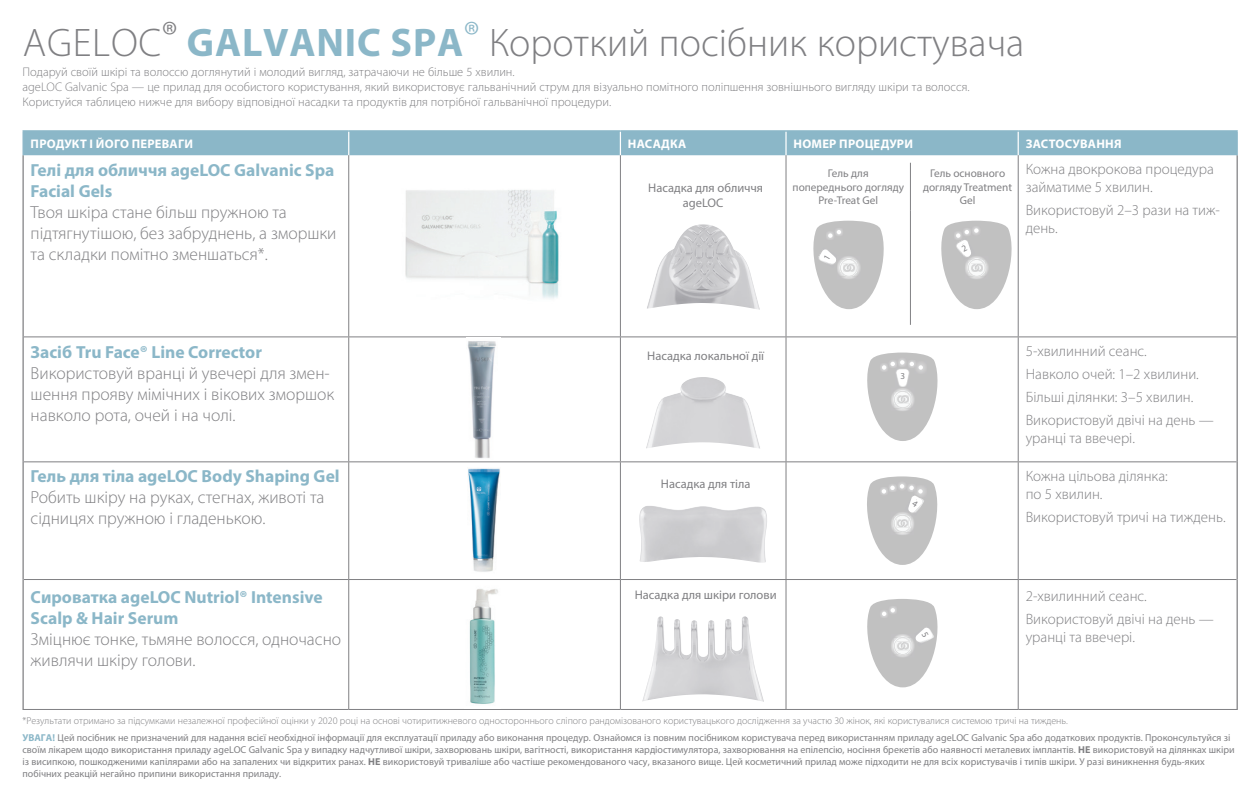
<style>
.page{position:relative;width:1260px;height:792px;background:#fff}
.page>*{position:absolute;margin:0;border:0;box-sizing:border-box;transform-origin:0 0}
.t1{font:300 40px "Myriad Pro";color:#808083}
.t2{font:300 17.5px/21px "Myriad Pro";color:#808083}
.t3{font:700 17.5px/21px "Myriad Pro";color:#8bb7c8}
.t4{font:300 15px/23px "Myriad Pro";color:#808083}
.t5{font:300 12.5px/15px "Myriad Pro";color:#808083}
.t6{font:12.5px/15px "Myriad Pro";color:#808083;text-align:center}
.t7{font:700 12.5px "Myriad Pro";letter-spacing:.02em;color:#fff}
.t8{font:11.25px/13.5px "Myriad Pro";color:#808083;text-align:center}
.t9{font:10px/12px "Myriad Pro";color:#808083}
.t10{font:9px "Myriad Pro";color:#808083}
.s1{font-weight:700;color:#8bb7c8}
.s2{font-weight:300}
.s3{font-weight:700}
</style>
<div class="page">
<hr style="left:22px;top:580px;width:2px;height:129px;background:#808083">
<hr style="left:1237px;top:580px;width:1px;height:129px;background:#808083">
<hr style="left:348px;top:580px;width:1px;height:129px;background:#808083">
<hr style="left:620px;top:580px;width:1px;height:129px;background:#808083">
<hr style="left:786px;top:580px;width:1px;height:129px;background:#808083">
<hr style="left:1018px;top:580px;width:1px;height:129px;background:#808083">
<hr style="left:22px;top:709px;width:327px;height:1px;background:#808083">
<hr style="left:349px;top:709px;width:271px;height:1px;background:#808083">
<hr style="left:620px;top:709px;width:166px;height:1px;background:#808083">
<hr style="left:786px;top:709px;width:232px;height:1px;background:#808083">
<hr style="left:1018px;top:709px;width:220px;height:1px;background:#808083">
<hr style="left:22px;top:155px;width:2px;height:182px;background:#808083">
<hr style="left:1237px;top:155px;width:1px;height:182px;background:#808083">
<hr style="left:22px;top:337px;width:2px;height:125px;background:#808083">
<hr style="left:1237px;top:337px;width:1px;height:125px;background:#808083">
<hr style="left:22px;top:462px;width:2px;height:118px;background:#808083">
<hr style="left:1237px;top:462px;width:1px;height:118px;background:#808083">
<hr style="left:348px;top:155px;width:1px;height:182px;background:#808083">
<hr style="left:620px;top:155px;width:1px;height:182px;background:#808083">
<hr style="left:786px;top:155px;width:1px;height:182px;background:#808083">
<hr style="left:1018px;top:155px;width:1px;height:182px;background:#808083">
<hr style="left:24px;top:336px;width:325px;height:1px;background:#808083">
<hr style="left:349px;top:336px;width:271px;height:1px;background:#808083">
<hr style="left:348px;top:337px;width:1px;height:124px;background:#808083">
<hr style="left:620px;top:336px;width:166px;height:1px;background:#808083">
<hr style="left:620px;top:337px;width:1px;height:124px;background:#808083">
<hr style="left:786px;top:336px;width:232px;height:1px;background:#808083">
<hr style="left:786px;top:337px;width:1px;height:124px;background:#808083">
<hr style="left:1018px;top:336px;width:219px;height:1px;background:#808083">
<hr style="left:1018px;top:337px;width:1px;height:124px;background:#808083">
<hr style="left:24px;top:461px;width:325px;height:1px;background:#808083">
<hr style="left:349px;top:461px;width:271px;height:1px;background:#808083">
<hr style="left:348px;top:462px;width:1px;height:117px;background:#808083">
<hr style="left:620px;top:461px;width:166px;height:1px;background:#808083">
<hr style="left:620px;top:462px;width:1px;height:117px;background:#808083">
<hr style="left:786px;top:461px;width:232px;height:1px;background:#808083">
<hr style="left:786px;top:462px;width:1px;height:117px;background:#808083">
<hr style="left:1018px;top:461px;width:219px;height:1px;background:#808083">
<hr style="left:1018px;top:462px;width:1px;height:117px;background:#808083">
<hr style="left:24px;top:579px;width:325px;height:1px;background:#808083">
<hr style="left:349px;top:579px;width:271px;height:1px;background:#808083">
<hr style="left:620px;top:579px;width:166px;height:1px;background:#808083">
<hr style="left:786px;top:579px;width:232px;height:1px;background:#808083">
<hr style="left:1018px;top:579px;width:219px;height:1px;background:#808083">
<hr style="left:22px;top:130px;width:327px;height:1px;background:#8bb7c8">
<hr style="left:22px;top:131px;width:2px;height:24px;background:#8bb7c8">
<hr style="left:349px;top:130px;width:271px;height:1px;background:#8bb7c8">
<hr style="left:620px;top:130px;width:166px;height:1px;background:#8bb7c8">
<hr style="left:786px;top:130px;width:232px;height:1px;background:#8bb7c8">
<hr style="left:1018px;top:130px;width:220px;height:1px;background:#8bb7c8">
<div style="left:24px;top:131px;width:1214px;height:24px;background:#8bb7c8"></div>
<img style="left:647px;top:224px;width:113px;height:86px">
<hr style="left:910px;top:163px;width:1px;height:47px;background:#808083">
<hr style="left:910px;top:210px;width:1px;height:115px;background:#808083">
<img style="left:646px;top:377px;width:114px;height:72px">
<svg style="left:867px;top:353px;width:71px;height:88px"></svg>
<img style="left:639px;top:506px;width:128px;height:57px">
<img style="left:642px;top:616px;width:122px;height:86px">
<div style="left:899px;top:372px;width:7px;height:9px;background:#fff"></div>
<img style="left:467px;top:341px;width:29px;height:118px">
<img style="left:405px;top:190px;width:154px;height:109px">
<img style="left:468px;top:468px;width:32px;height:104px">
<img style="left:469px;top:589px;width:29px;height:115px">
<svg style="left:813px;top:221px;width:71px;height:88px"></svg>
<svg style="left:941px;top:221px;width:71px;height:88px"></svg>
<svg style="left:867px;top:476px;width:71px;height:89px"></svg>
<svg style="left:867px;top:599px;width:71px;height:88px"></svg>
<h1 class="t1" style="left:23px;top:19px;width:1003px">AGELOC® <span class="s1">GALVANIC SPA</span><sup>®</sup> Короткий посібник користувача</h1>
<p class="t5" style="left:22px;top:64px;width:949px">Подаруй своїй шкірі та волоссю доглянутий і молодий вигляд, затрачаючи не більше 5 хвилин.<br>ageLOC Galvanic Spa — це прилад для особистого користування, який використовує гальванічний струм для візуально помітного поліпшення зовнішнього вигляду шкіри та волосся.<br>Користуйся таблицею нижче для вибору відповідної насадки та продуктів для потрібної гальванічної процедури.</p>
<p class="t7" style="left:31px;top:135px;width:164px">ПРОДУКТ І ЙОГО ПЕРЕВАГИ</p>
<p class="t7" style="left:628px;top:135px;width:60px">НАСАДКА</p>
<p class="t7" style="left:794px;top:135px;width:121px">НОМЕР ПРОЦЕДУРИ</p>
<p class="t7" style="left:1026px;top:135px;width:97px">ЗАСТОСУВАННЯ</p>
<h2 class="t3" style="left:31px;top:159px;width:305px">Гелі для обличчя ageLOC Galvanic Spa<br>Facial Gels</h2>
<h2 class="t2" style="left:31px;top:201px;width:307px">Твоя шкіра стане більш пружною та підтягнутішою, без забруднень, а зморшки та складки помітно зменшаться*.</h2>
<p class="t8" style="left:793px;top:166px;width:113px">Гель для попереднього догляду<br>Pre-Treat Gel</p>
<p class="t8" style="left:923px;top:166px;width:91px">Гель основного догляду Treatment<br>Gel</p>
<h3 class="t4" style="left:1026px;top:160px;width:190px;line-height:18px">Кожна двокрокова процедура займатиме 5 хвилин.</h3>
<h3 class="t4" style="left:1026px;top:201px;width:196px;line-height:18px">Використовуй 2–3 рази на тиж&shy;день.</h3>
<p class="t6" style="left:648px;top:180px;width:116px">Насадка для обличчя ageLOC</p>
<h2 class="t3" style="left:31px;top:341px;width:233px">Засіб Tru Face® Line Corrector</h2>
<h2 class="t2" style="left:31px;top:362px;width:305px">Використовуй вранці й увечері для змен&shy;шення прояву мімічних і вікових зморшок навколо рота, очей і на чолі.</h2>
<h2 class="t3" style="left:31px;top:466px;width:311px">Гель для тіла ageLOC Body Shaping Gel</h2>
<h2 class="t2" style="left:31px;top:487px;width:295px">Робить шкіру на руках, стегнах, животі та сідницях пружною і гладенькою.</h2>
<h2 class="t3" style="left:31px;top:586px;width:294px">Сироватка ageLOC Nutriol® Intensive<br>Scalp &amp; Hair Serum</h2>
<h2 class="t2" style="left:31px;top:628px;width:312px">Зміцнює тонке, тьмяне волосся, одночасно живлячи шкіру голови.</h2>
<p class="t6" style="left:647px;top:348px;width:118px">Насадка локальної дії</p>
<h3 class="t4" style="left:1026px;top:339px;width:190px">5-хвилинний сеанс.<br>Навколо очей: 1–2 хвилини.<br>Більші ділянки: 3–5 хвилин.<br>Використовуй двічі на день —</h3>
<h3 class="t4" style="left:1026px;top:426px;width:111px">уранці та ввечері.</h3>
<p class="t10" style="left:900px;top:370px;width:6px">3</p>
<p class="t6" style="left:661px;top:476px;width:91px">Насадка для тіла</p>
<h3 class="t4" style="left:1026px;top:466px;width:144px;line-height:18px">Кожна цільова ділянка: по 5 хвилин.</h3>
<h3 class="t4" style="left:1026px;top:505px;width:201px">Використовуй тричі на тиждень.</h3>
<p class="t6" style="left:635px;top:587px;width:143px">Насадка для шкіри голови</p>
<h3 class="t4" style="left:1026px;top:584px;width:190px">2-хвилинний сеанс.<br>Використовуй двічі на день —</h3>
<h3 class="t4" style="left:1026px;top:625px;width:111px">уранці та ввечері.</h3>
<p class="t9" style="left:22px;top:712px;width:1209px;line-height:17px"><span class="s2">*Результати отримано за підсумками незалежної професійної оцінки у 2020 році на основі чотиритижневого одностороннього сліпого рандомізованого користувацького дослідження за участю 30 жінок, які користувалися системою тричі на тиждень.<br></span><span class="s1">УВАГА!</span> Цей посібник не призначений для надання всієї необхідної інформації для експлуатації приладу або виконання процедур. Ознайомся із повним посібником користувача перед використанням приладу ageLOC Galvanic Spa або додаткових продуктів. Проконсультуйся зі</p>
<p class="t9" style="left:22px;top:744px;width:1214px">своїм лікарем щодо використання приладу ageLOC Galvanic Spa у випадку надчутливої шкіри, захворювань шкіри, вагітності, використання кардіостимулятора, захворювання на епілепсію, носіння брекетів або наявності металевих імплантів. <span class="s3">НЕ</span> використовуй на ділянках шкіри із висипкою, пошкодженими капілярами або на запалених чи відкритих ранах. <span class="s3">НЕ</span> використовуй триваліше або частіше рекомендованого часу, вказаного вище. Цей косметичний прилад може підходити не для всіх користувачів і типів шкіри. У разі виникнення будь-яких побічних реакцій негайно припини використання приладу.</p>
</div>
